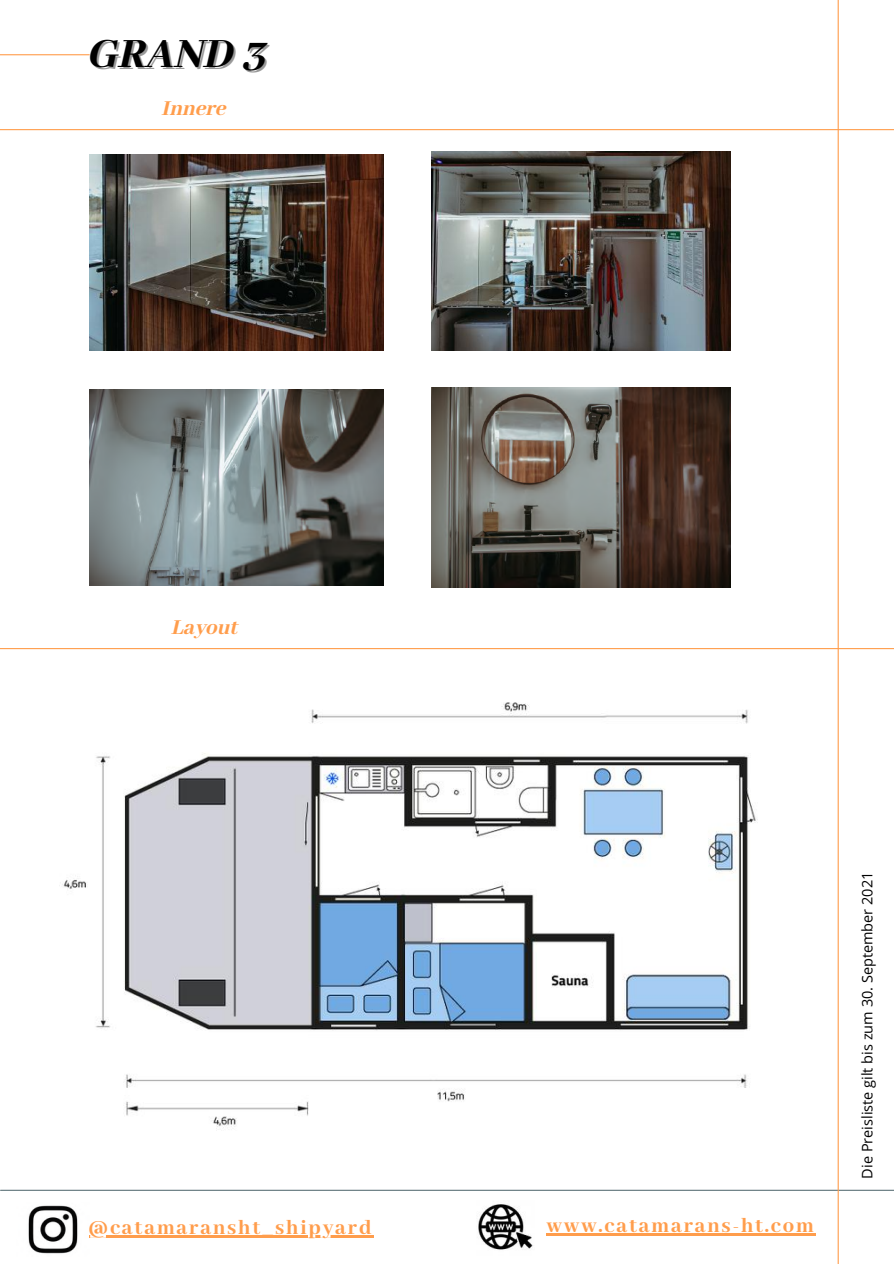
<style>
.page{position:relative;width:894px;height:1264px;background:#fff}
.page>*{position:absolute;margin:0;border:0;box-sizing:border-box;transform-origin:0 0}
.t1{font:45.3px "CA Generated";color:#000}
.t2{font:23.1px "CA Generated";color:#ff9d4c}
.t3{font:800 22.5px "Abhaya Libre";letter-spacing:.08em;color:#ff9d4c}
.t4{font:14.55px "Open Sans";color:#000}
</style>
<div class="page">
<hr style="left:1px;top:1189px;width:892px;height:1px;background:#5f747a">
<hr style="left:837px;top:0;width:1px;height:1263px;background:#ff9d4c">
<hr style="left:0;top:54px;width:90px;height:1px;background:#ff9d4c">
<hr style="left:0;top:129px;width:893px;height:1px;background:#ff9d4c">
<hr style="left:0;top:648px;width:893px;height:1px;background:#ff9d4c">
<img style="left:431px;top:388px;width:298px;height:199px">
<img style="left:89px;top:390px;width:294px;height:196px">
<img style="left:89px;top:155px;width:294px;height:196px">
<img style="left:431px;top:151px;width:298px;height:200px">
<img style="left:28px;top:1205px;width:50px;height:49px">
<img style="left:478px;top:1204px;width:55px;height:46px">
<img style="left:59px;top:702px;width:699px;height:427px">
<hr style="left:546px;top:1233px;width:269px;height:2px;background:#ff9d4c">
<hr style="left:89px;top:1234px;width:284px;height:3px;background:#ff9d4c">
<h1 class="t1" style="left:89px;top:29px;width:180px">GRAND 3</h1>
<p class="t2" style="left:163px;top:96px;width:65px">Innere</p>
<p class="t2" style="left:172px;top:615px;width:68px">Layout</p>
<p class="t3" style="left:89px;top:1214px;width:284px">@catamaransht_shipyard</p>
<p class="t3" style="left:546px;top:1213px;width:269px">www.catamarans-ht.com</p>
<p class="t4" style="left:856px;top:1178px;width:308px;rotate:-90deg">Die Preisliste gilt bis zum 30. September 2021</p>
</div>
